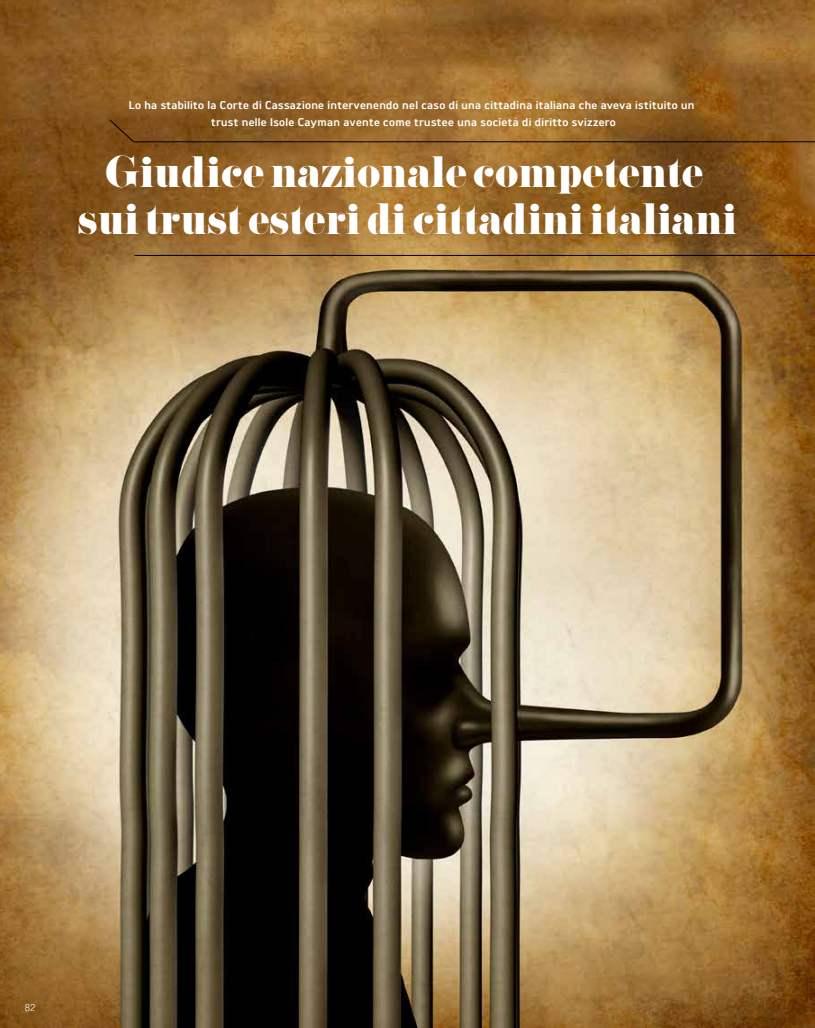
<style>
.page{position:relative;width:815px;height:1028px;background:#fff}
.page>*{position:absolute;margin:0;border:0;box-sizing:border-box;transform-origin:0 0}
.t1{font:40px/46.2px "Pistilli";letter-spacing:-.02em;color:#fff;text-align:center}
.t2{font:700 11.25px/17.5px "Triumph Brokman";letter-spacing:.03em;color:#fff;text-align:center}
.t3{font:300 10px "Helvetica";color:#fff;scale:.95 1}
</style>
<div class="page">
<img style="left:0;top:0;width:815px;height:1028px">
<hr style="left:133px;top:142px;width:682px;height:1px;background:#000">
<svg style="left:109px;top:119px;width:25px;height:23px"></svg>
<hr style="left:135px;top:255px;width:680px;height:1px;background:#000">
<p class="t2" style="left:129px;top:95px;width:567px">Lo ha stabilito la Corte di Cassazione intervenendo nel caso di una cittadina italiana che aveva istituito un trust nelle Isole Cayman avente come trustee una società di diritto svizzero</p>
<h1 class="t1" style="left:78px;top:149px;width:661px">Giudice nazionale competente sui trust esteri di cittadini italiani</h1>
<p class="t3" style="left:25px;top:999px;width:13px">82</p>
</div>
